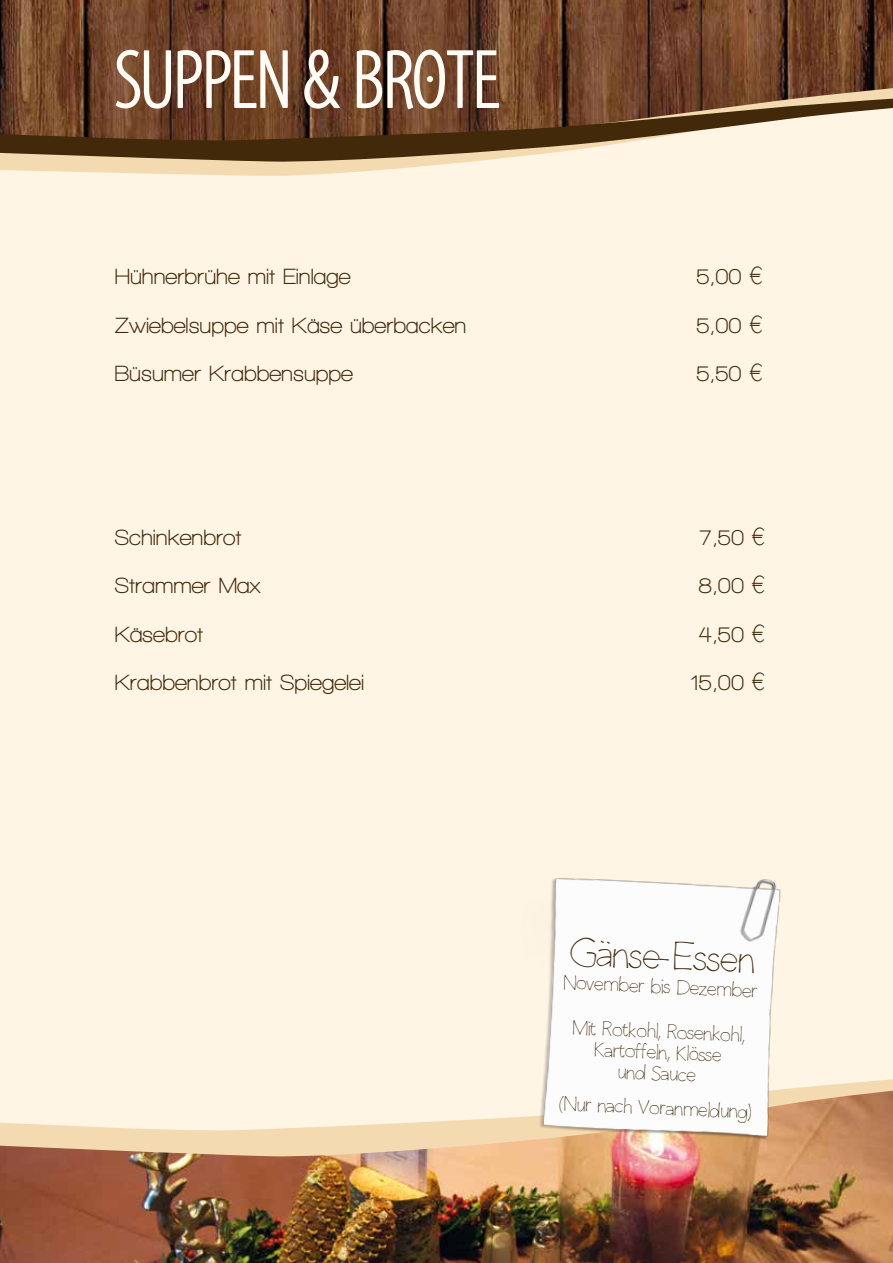
<style>
.page{position:relative;width:893px;height:1263px;background:#fff}
.page>*{position:absolute;margin:0;border:0;box-sizing:border-box;transform-origin:0 0}
.t1{font:condensed 85.35px "Santana";color:#fffbf5}
.t2{font:300 37.5px "Claphappy";color:#422909}
.t3{font:700 22.5px "Walkway";color:#422909}
.t4{font:300 19.5px/21px "Claphappy";color:#422909;text-align:center}
</style>
<div class="page">
<img style="left:0;top:1158px;width:893px;height:105px">
<img style="left:0;top:0;width:893px;height:87px">
<div style="left:0;top:176px;width:893px;height:902px;background:#fff5e5"></div>
<svg style="left:0;top:87px;width:893px;height:89px;background:#bba087"></svg>
<svg style="left:0;top:98px;width:893px;height:65px;background:#896c51"></svg>
<svg style="left:0;top:1078px;width:893px;height:80px;background:#edd5ba"></svg>
<img style="left:378px;top:838px;width:440px;height:330px">
<svg style="left:752px;top:527px;width:12px;height:18px"></svg>
<svg style="left:752px;top:576px;width:12px;height:18px"></svg>
<svg style="left:752px;top:624px;width:12px;height:18px"></svg>
<svg style="left:752px;top:673px;width:12px;height:18px"></svg>
<svg style="left:750px;top:266px;width:12px;height:18px"></svg>
<svg style="left:750px;top:315px;width:12px;height:18px"></svg>
<svg style="left:750px;top:364px;width:12px;height:18px"></svg>
<h1 class="t1" style="left:115px;top:38px;width:386px">SUPPEN &amp; BROTE</h1>
<p class="t3" style="left:115px;top:264px;width:237px">Hühnerbrühe mit Einlage</p>
<p class="t3" style="left:696px;top:264px;width:47px">5,00</p>
<p class="t3" style="left:115px;top:313px;width:353px">Zwiebelsuppe mit Käse überbacken</p>
<p class="t3" style="left:696px;top:313px;width:47px">5,00</p>
<p class="t3" style="left:115px;top:362px;width:240px">Büsumer Krabbensuppe</p>
<p class="t3" style="left:696px;top:362px;width:47px">5,50</p>
<p class="t3" style="left:115px;top:525px;width:128px">Schinkenbrot</p>
<p class="t3" style="left:699px;top:525px;width:47px">7,50</p>
<p class="t3" style="left:115px;top:574px;width:147px">Strammer Max</p>
<p class="t3" style="left:699px;top:574px;width:47px">8,00</p>
<p class="t3" style="left:115px;top:622px;width:90px">Käsebrot</p>
<p class="t3" style="left:699px;top:622px;width:47px">4,50</p>
<p class="t3" style="left:115px;top:671px;width:251px">Krabbenbrot mit Spiegelei</p>
<p class="t3" style="left:690px;top:671px;width:56px">15,00</p>
<h2 class="t2" style="left:570px;top:934px;width:187px;rotate:3deg">Gänse-Essen</h2>
<p class="t4" style="left:563px;top:972px;width:196px;rotate:3deg">November bis Dezember</p>
<p class="t4" style="left:572px;top:1017px;width:174px;rotate:3deg">Mit Rotkohl, Rosenkohl,<br>Kartoffeln, Klösse<br>und Sauce</p>
<p class="t4" style="left:559px;top:1093px;width:194px;rotate:3deg">(Nur nach Voranmeldung)</p>
</div>
